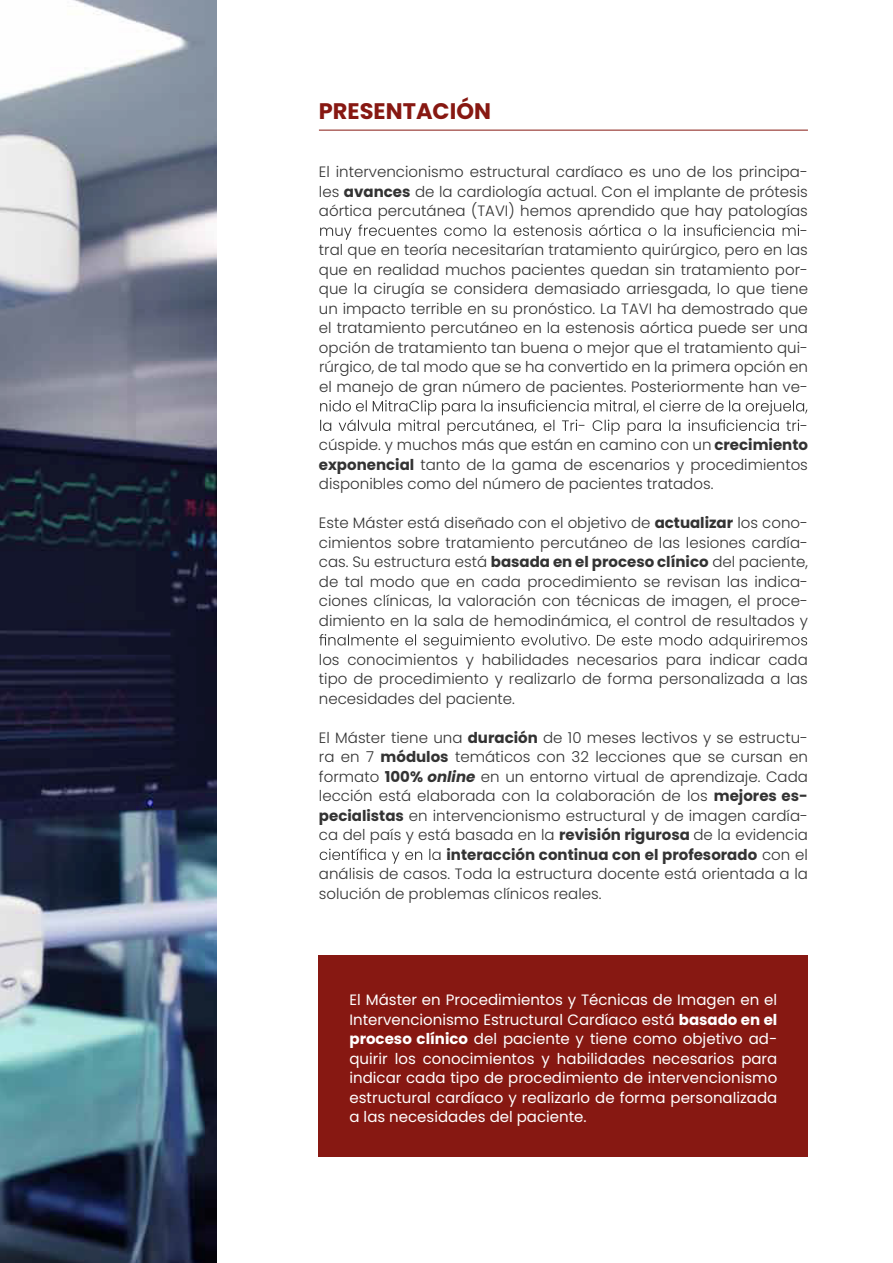
<style>
.page{position:relative;width:893px;height:1263px;background:#fff}
.page>*{position:absolute;margin:0;border:0;box-sizing:border-box;transform-origin:0 0}
.t1{font:700 22.5px "Poppins";color:#871812}
.t2{font:300 15px/19.5px "Poppins";color:#333;text-align:justify}
.t3{font:15px/19.5px "Poppins";color:#fff;text-align:justify}
.t4{font:700 15px "Poppins";color:#333}
.s1{font-weight:700}
.s2{font-weight:700;font-style:italic}
.s3{font-weight:300}
</style>
<div class="page">
<div style="left:319px;top:955px;width:489px;height:202px;background:#871812"></div>
<svg style="left:320px;top:224px;width:479px;height:16px"></svg>
<svg style="left:320px;top:400px;width:487px;height:35px"></svg>
<svg style="left:319px;top:634px;width:488px;height:15px"></svg>
<svg style="left:320px;top:848px;width:120px;height:16px"></svg>
<hr style="left:319px;top:130px;width:489px;height:1px;background:#871812">
<img style="left:0;top:0;width:217px;height:1263px">
<h1 class="t1" style="left:319px;top:98px;width:174px">PRESENTACIÓN</h1>
<p class="t2" style="left:319px;top:162px;width:491px;text-align:right">El intervencionismo estructural cardíaco es uno de los principa&shy;les <span class="s1">avances</span> de la cardiología actual. Con el implante de prótesis aórtica percutánea (TAVI) hemos aprendido que hay patologías -<br>tral que en teoría necesitarían tratamiento quirúrgico, pero en las que en realidad muchos pacientes quedan sin tratamiento por&shy;que la cirugía se considera demasiado arriesgada, lo que tiene un impacto terrible en su pronóstico. La TAVI ha demostrado que el tratamiento percutáneo en la estenosis aórtica puede ser una opción de tratamiento tan buena o mejor que el tratamiento qui&shy;rúrgico, de tal modo que se ha convertido en la primera opción en el manejo de gran número de pacientes. Posteriormente han ve-</p>
<p class="t2" style="left:319px;top:416px;width:491px;text-indent:481px">- cúspide. y muchos más que están en camino con un <span class="s1">crecimiento exponencial</span> tanto de la gama de escenarios y procedimientos disponibles como del número de pacientes tratados.</p>
<p class="t2" style="left:319px;top:513px;width:491px">Este Máster está diseñado con el objetivo de <span class="s1">actualizar</span> los cono&shy;cimientos sobre tratamiento percutáneo de las lesiones cardía&shy;cas. Su estructura está <span class="s1">basada en el proceso clínico</span> del paciente, de tal modo que en cada procedimiento se revisan las indica&shy;ciones clínicas, la valoración con técnicas de imagen, el proce&shy;dimiento en la sala de hemodinámica, el control de resultados y</p>
<p class="t2" style="left:319px;top:650px;width:490px">los conocimientos y habilidades necesarios para indicar cada tipo de procedimiento y realizarlo de forma personalizada a las necesidades del paciente.</p>
<p class="t2" style="left:319px;top:728px;width:490px">El Máster tiene una <span class="s1">duración</span> de 10 meses lectivos y se estructu-</p>
<p class="t2" style="left:319px;top:747px;width:490px">ra en 7 <span class="s1">módulos</span> temáticos con 32 lecciones que se cursan en</p>
<p class="t2" style="left:319px;top:767px;width:490px">formato <span class="s1">100%</span> <span class="s2">online</span> en un entorno virtual de aprendizaje. Cada</p>
<p class="t2" style="left:319px;top:786px;width:490px">lección está elaborada con la colaboración de los <span class="s1">mejores es-</span></p>
<p class="t2" style="left:319px;top:806px;width:490px"><span class="s1">pecialistas</span> en intervencionismo estructural y de imagen cardía-</p>
<p class="t2" style="left:319px;top:825px;width:491px">ca del país y está basada en la <span class="s1">revisión rigurosa</span> de la evidencia</p>
<p class="t4" style="left:446px;top:846px;width:363px">interacción continua con el profesorado <span class="s3">con el</span></p>
<p class="t2" style="left:319px;top:864px;width:491px">análisis de casos. Toda la estructura docente está orientada a la</p>
<p class="t2" style="left:319px;top:884px;width:284px">solución de problemas clínicos reales.</p>
<p class="t3" style="left:349px;top:990px;width:429px">El Máster en Procedimientos y Técnicas de Imagen en el Intervencionismo Estructural Cardíaco está <span class="s1">basado en el proceso clínico</span> del paciente y tiene como objetivo ad&shy;quirir los conocimientos y habilidades necesarios para indicar cada tipo de procedimiento de intervencionismo estructural cardíaco y realizarlo de forma personalizada a las necesidades del paciente.</p>
</div>
